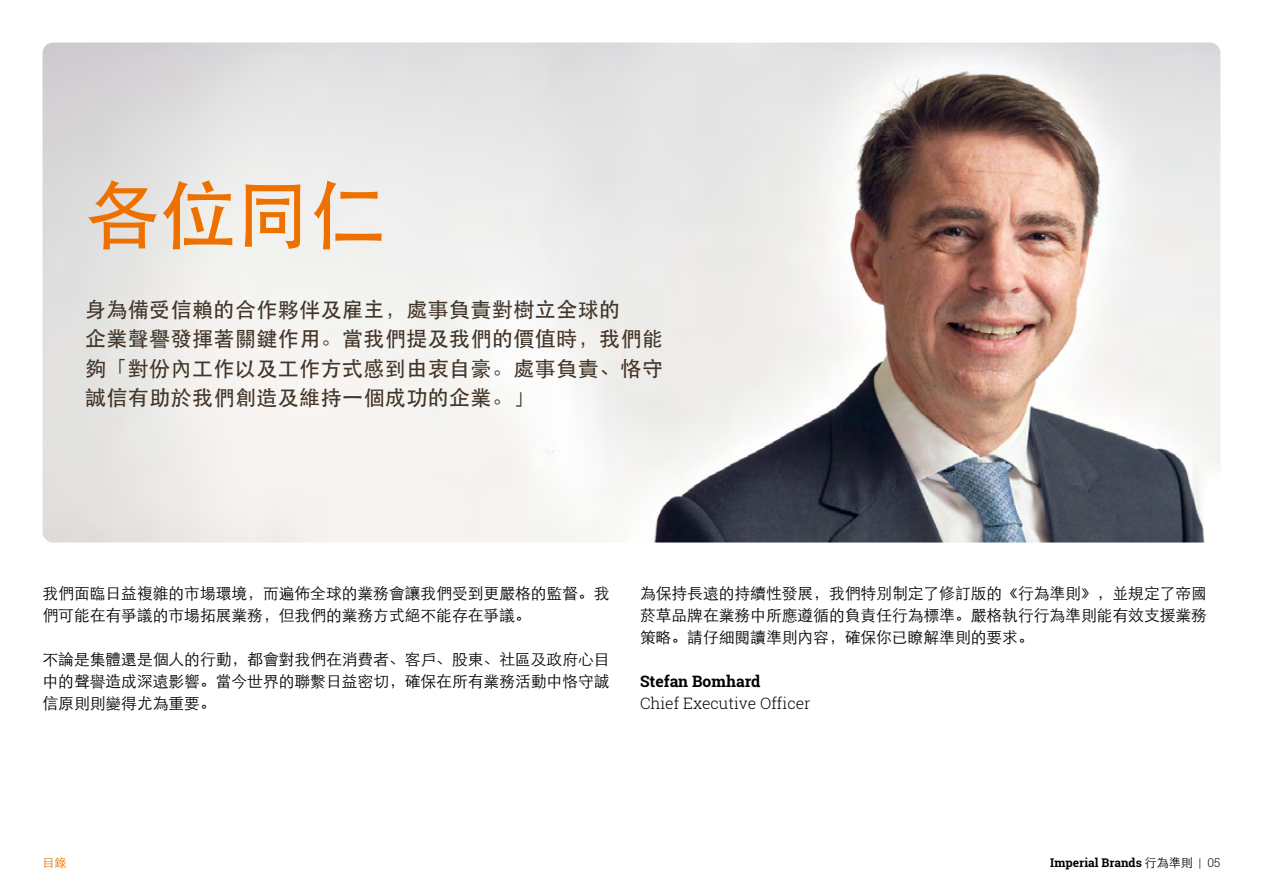
<style>
.page{position:relative;width:1263px;height:893px;background:#fff}
.page>*{position:absolute;margin:0;border:0;box-sizing:border-box;transform-origin:0 0}
.t1{font:500 75px "ST Heiti SC";color:#ee7100}
.t2{font:500 21px/29.4px "ST Heiti SC";letter-spacing:.02em;color:#433528}
.t3{font:300 15.75px/22px "ST Heiti SC";color:#000;text-align:justify}
.t4{font:300 15.75px "Roboto Slab";color:#000}
.t5{font:700 15.75px "Roboto Slab";color:#000}
.t6{font:700 12px "Roboto Slab";color:#000}
.t7{font:300 12px "ST Heiti SC";color:#ee7100}
.s1{font-family:"ST Heiti SC";font-weight:300}
.s2{font-weight:300}
</style>
<div class="page">
<img style="left:43px;top:43px;width:1177px;height:499px">
<h1 class="t1" style="left:85px;top:173px;width:301px">各位同仁</h1>
<h2 class="t2" style="left:85px;top:294px;width:579px">身為備受信賴的合作夥伴及雇主，處事負責對樹立全球的<br>企業聲譽發揮著關鍵作用。當我們提及我們的價值時，我們能夠「對份內工作以及工作方式感到由衷自豪。處事負責、恪守誠信有助於我們創造及維持一個成功的企業。」</h2>
<p class="t3" style="left:43px;top:581px;width:568px">我們面臨日益複雜的市場環境，而遍佈全球的業務會讓我們受到更嚴格的監督。我們可能在有爭議的市場拓展業務，但我們的業務方式絕不能存在爭議。</p>
<p class="t3" style="left:43px;top:647px;width:568px">不論是集體還是個人的行動，都會對我們在消費者、客戶、股東、社區及政府心目中的聲譽造成深遠影響。當今世界的聯繫日益密切，確保在所有業務活動中恪守誠信原則則變得尤為重要。</p>
<p class="t3" style="left:640px;top:581px;width:568px">為保持長遠的持續性發展，我們特別制定了修訂版的《行為準則》，並規定了帝國菸草品牌在業務中所應遵循的負責任行為標準。嚴格執行行為準則能有效支援業務策略。請仔細閱讀準則內容，確保你已瞭解準則的要求。</p>
<p class="t5" style="left:640px;top:671px;width:122px">Stefan Bomhard</p>
<p class="t4" style="left:640px;top:693px;width:172px">Chief Executive Officer</p>
<p class="t7" style="left:43px;top:853px;width:25px">目錄</p>
<p class="t6" style="left:1050px;top:855px;width:172px">Imperial Brands <span class="s1">行為準則</span> <span class="s2">| 05</span></p>
</div>
